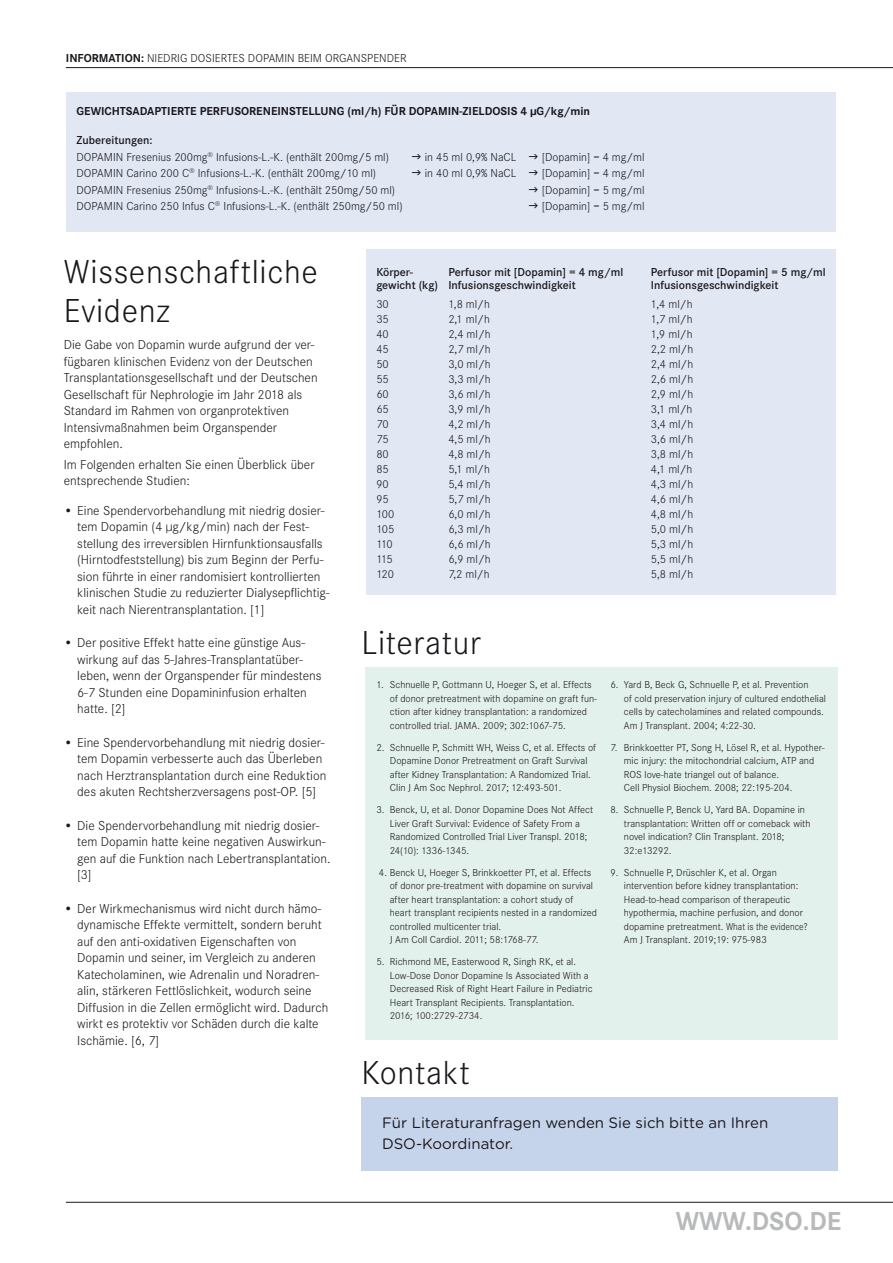
<style>
.page{position:relative;width:893px;height:1263px;background:#fff}
.page>*{position:absolute;margin:0;border:0;box-sizing:border-box;transform-origin:0 0}
.t1{font:300 34.5px/39px "Corporate S";letter-spacing:.02em;color:#1a171c}
.t2{font:700 27px "Corporate S";color:#b7b9ba}
.t3{font:15px/21px "Gotham Rounded";color:#1a171c}
.t4{font:300 13.5px/16.5px "Corporate S";color:#1a171c}
.t5{font:300 12px/16.5px "Corporate S";color:#1a171c}
.t6{font:600 12px "Corporate S";color:#1a171c}
.t7{font:700 12px "Corporate S";color:#1a171c}
.t8{font:300 10.5px/13.5px "Corporate S";color:#1a171c}
.s1{font-weight:700}
.s2{font-weight:600}
</style>
<div class="page">
<div style="left:66px;top:92px;width:770px;height:139px;background:#e1e8f4"></div>
<div style="left:366px;top:249px;width:470px;height:346px;background:#e1e8f4"></div>
<hr style="left:66px;top:67px;width:827px;height:1px;background:#1a171c">
<hr style="left:66px;top:1202px;width:827px;height:1px;background:#1a171c">
<div style="left:366px;top:667px;width:472px;height:372px;background:#e3f1ed"></div>
<div style="left:361px;top:1097px;width:477px;height:74px;background:#c6d4eb"></div>
<p class="t5" style="left:66px;top:50px;width:342px"><span class="s1">INFORMATION:</span> NIEDRIG DOSIERTES DOPAMIN BEIM ORGANSPENDER</p>
<p class="t7" style="left:77px;top:104px;width:515px">GEWICHTSADAPTIERTE PERFUSORENEINSTELLUNG (ml/h) FÜR DOPAMIN-ZIELDOSIS 4 µG/kg/min</p>
<p class="t5" style="left:77px;top:132px;width:314px"><span class="s2">Zubereitungen:<br></span>DOPAMIN Fresenius 200mg<sup>®</sup> Infusions-L.-K. (enthält 200mg/5 ml)</p>
<p class="t5" style="left:425px;top:149px;width:93px">in 45 ml 0,9% NaCL</p>
<p class="t5" style="left:542px;top:149px;width:104px">[Dopamin] = 4 mg/ml</p>
<p class="t5" style="left:77px;top:165px;width:301px">DOPAMIN Carino 200 C<sup>®</sup> Infusions-L.-K. (enthält 200mg/10 ml)</p>
<p class="t5" style="left:425px;top:165px;width:93px">in 40 ml 0,9% NaCL</p>
<p class="t5" style="left:542px;top:165px;width:104px">[Dopamin] = 4 mg/ml</p>
<p class="t5" style="left:77px;top:182px;width:320px">DOPAMIN Fresenius 250mg<sup>®</sup> Infusions-L.-K. (enthält 250mg/50 ml)</p>
<p class="t5" style="left:542px;top:182px;width:104px">[Dopamin] = 5 mg/ml</p>
<p class="t5" style="left:77px;top:198px;width:328px">DOPAMIN Carino 250 Infus C<sup>®</sup> Infusions-L.-K. (enthält 250mg/50 ml)</p>
<p class="t5" style="left:542px;top:198px;width:104px">[Dopamin] = 5 mg/ml</p>
<h1 class="t1" style="left:64px;top:253px;width:256px">Wissenschaftliche<br>Evidenz</h1>
<p class="t4" style="left:64px;top:337px;width:255px">Die Gabe von Dopamin wurde aufgrund der ver&shy;fügbaren klinischen Evidenz von der Deutschen Transplantationsgesellschaft und der Deutschen Gesellschaft für Nephrologie im Jahr 2018 als Standard im Rahmen von organprotektiven Intensivmaßnahmen beim Organspender empfohlen.</p>
<p class="t4" style="left:64px;top:456px;width:252px">Im Folgenden erhalten Sie einen Überblick über entsprechende Studien:</p>
<p class="t4" style="left:77px;top:502px;width:254px;text-indent:-14px">• Eine Spendervorbehandlung mit niedrig dosier&shy;tem Dopamin (4 µg/kg/min) nach der Fest&shy;stellung des irreversiblen Hirnfunktionsausfalls (Hirntodfeststellung) bis zum Beginn der Perfu&shy;sion führte in einer randomisiert kontrollierten klinischen Studie zu reduzierter Dialysepflichtig&shy;keit nach Nierentransplantation. [1]</p>
<p class="t4" style="left:77px;top:635px;width:246px;text-indent:-14px">• Der positive Effekt hatte eine günstige Aus&shy;wirkung auf das 5-Jahres-Transplantatüber&shy;leben, wenn der Organspender für mindestens 6-7 Stunden eine Dopamininfusion erhalten hatte. [2]</p>
<p class="t4" style="left:77px;top:734px;width:251px;text-indent:-14px">• Eine Spendervorbehandlung mit niedrig dosier&shy;tem Dopamin verbesserte auch das Überleben nach Herztransplantation durch eine Reduktion des akuten Rechtsherzversagens post-OP. [5]</p>
<p class="t4" style="left:77px;top:817px;width:255px;text-indent:-14px">• Die Spendervorbehandlung mit niedrig dosier&shy;tem Dopamin hatte keine negativen Auswirkun&shy;gen auf die Funktion nach Lebertransplantation. [3]</p>
<p class="t4" style="left:77px;top:900px;width:253px;text-indent:-14px">• Der Wirkmechanismus wird nicht durch hämo&shy;dynamische Effekte vermittelt, sondern beruht auf den anti-oxidativen Eigenschaften von Dopamin und seiner, im Vergleich zu anderen Katecholaminen, wie Adrenalin und Noradren&shy;alin, stärkeren Fettlöslichkeit, wodurch seine Diffusion in die Zellen ermöglicht wird. Dadurch wirkt es protektiv vor Schäden durch die kalte Ischämie. [6, 7]</p>
<p class="t6" style="left:376px;top:265px;width:38px">Körper-</p>
<p class="t6" style="left:448px;top:265px;width:176px">Perfusor mit [Dopamin] = 4 mg/ml</p>
<p class="t6" style="left:651px;top:265px;width:176px">Perfusor mit [Dopamin] = 5 mg/ml</p>
<p class="t6" style="left:376px;top:278px;width:201px">gewicht (kg) Infusionsgeschwindigkeit</p>
<p class="t6" style="left:651px;top:278px;width:129px">Infusionsgeschwindigkeit</p>
<p class="t5" style="left:376px;top:296px;width:14px">30</p>
<p class="t5" style="left:448px;top:296px;width:43px">1,8 ml/h</p>
<p class="t5" style="left:651px;top:296px;width:43px">1,4 ml/h</p>
<p class="t5" style="left:376px;top:311px;width:14px">35</p>
<p class="t5" style="left:448px;top:311px;width:43px">2,1 ml/h</p>
<p class="t5" style="left:651px;top:311px;width:43px">1,7 ml/h</p>
<p class="t5" style="left:376px;top:326px;width:14px">40</p>
<p class="t5" style="left:448px;top:326px;width:44px">2,4 ml/h</p>
<p class="t5" style="left:651px;top:326px;width:43px">1,9 ml/h</p>
<p class="t5" style="left:376px;top:341px;width:14px">45</p>
<p class="t5" style="left:448px;top:341px;width:44px">2,7 ml/h</p>
<p class="t5" style="left:651px;top:341px;width:44px">2,2 ml/h</p>
<p class="t5" style="left:376px;top:356px;width:14px">50</p>
<p class="t5" style="left:448px;top:356px;width:44px">3,0 ml/h</p>
<p class="t5" style="left:651px;top:356px;width:44px">2,4 ml/h</p>
<p class="t5" style="left:376px;top:371px;width:14px">55</p>
<p class="t5" style="left:448px;top:371px;width:44px">3,3 ml/h</p>
<p class="t5" style="left:651px;top:371px;width:44px">2,6 ml/h</p>
<p class="t5" style="left:376px;top:386px;width:14px">60</p>
<p class="t5" style="left:448px;top:386px;width:44px">3,6 ml/h</p>
<p class="t5" style="left:651px;top:386px;width:44px">2,9 ml/h</p>
<p class="t5" style="left:376px;top:401px;width:14px">65</p>
<p class="t5" style="left:448px;top:401px;width:44px">3,9 ml/h</p>
<p class="t5" style="left:651px;top:401px;width:43px">3,1 ml/h</p>
<p class="t5" style="left:376px;top:416px;width:14px">70</p>
<p class="t5" style="left:448px;top:416px;width:44px">4,2 ml/h</p>
<p class="t5" style="left:651px;top:416px;width:44px">3,4 ml/h</p>
<p class="t5" style="left:376px;top:431px;width:14px">75</p>
<p class="t5" style="left:448px;top:431px;width:44px">4,5 ml/h</p>
<p class="t5" style="left:651px;top:431px;width:44px">3,6 ml/h</p>
<p class="t5" style="left:376px;top:446px;width:14px">80</p>
<p class="t5" style="left:448px;top:446px;width:44px">4,8 ml/h</p>
<p class="t5" style="left:651px;top:446px;width:44px">3,8 ml/h</p>
<p class="t5" style="left:376px;top:461px;width:14px">85</p>
<p class="t5" style="left:448px;top:461px;width:43px">5,1 ml/h</p>
<p class="t5" style="left:651px;top:461px;width:43px">4,1 ml/h</p>
<p class="t5" style="left:376px;top:476px;width:14px">90</p>
<p class="t5" style="left:448px;top:476px;width:44px">5,4 ml/h</p>
<p class="t5" style="left:651px;top:476px;width:44px">4,3 ml/h</p>
<p class="t5" style="left:376px;top:491px;width:14px">95</p>
<p class="t5" style="left:448px;top:491px;width:44px">5,7 ml/h</p>
<p class="t5" style="left:651px;top:491px;width:44px">4,6 ml/h</p>
<p class="t5" style="left:376px;top:506px;width:19px">100</p>
<p class="t5" style="left:448px;top:506px;width:44px">6,0 ml/h</p>
<p class="t5" style="left:651px;top:506px;width:44px">4,8 ml/h</p>
<p class="t5" style="left:376px;top:521px;width:19px">105</p>
<p class="t5" style="left:448px;top:521px;width:44px">6,3 ml/h</p>
<p class="t5" style="left:651px;top:521px;width:44px">5,0 ml/h</p>
<p class="t5" style="left:376px;top:536px;width:18px">110</p>
<p class="t5" style="left:448px;top:536px;width:44px">6,6 ml/h</p>
<p class="t5" style="left:651px;top:536px;width:44px">5,3 ml/h</p>
<p class="t5" style="left:376px;top:551px;width:18px">115</p>
<p class="t5" style="left:448px;top:551px;width:44px">6,9 ml/h</p>
<p class="t5" style="left:651px;top:551px;width:44px">5,5 ml/h</p>
<p class="t5" style="left:376px;top:566px;width:19px">120</p>
<p class="t5" style="left:448px;top:566px;width:43px">7,2 ml/h</p>
<p class="t5" style="left:651px;top:566px;width:44px">5,8 ml/h</p>
<h1 class="t1" style="left:361px;top:623px;width:121px">Literatur</h1>
<p class="t8" style="left:390px;top:678px;width:209px;text-indent:-14px">1. Schnuelle P, Gottmann U, Hoeger S, et al. Effects of donor pretreatment with dopamine on graft fun&shy;ction after kidney transplantation: a randomized controlled trial. JAMA. 2009; 302:1067-75.</p>
<p class="t8" style="left:390px;top:741px;width:208px;text-indent:-14px">2. Schnuelle P, Schmitt WH, Weiss C, et al. Effects of Dopamine Donor Pretreatment on Graft Survival after Kidney Transplantation: A Randomized Trial.<br>Clin J Am Soc Nephrol. 2017; 12:493-501.</p>
<p class="t8" style="left:390px;top:803px;width:205px;text-indent:-14px">3. Benck, U, et al. Donor Dopamine Does Not Affect Liver Graft Survival: Evidence of Safety From a Randomized Controlled Trial Liver Transpl. 2018; 24(10): 1336-1345.</p>
<p class="t8" style="left:390px;top:866px;width:209px;text-indent:-11px">4. Benck U, Hoeger S, Brinkkoetter PT, et al. Effects of donor pre-treatment with dopamine on survival after heart transplantation: a cohort study of heart transplant recipients nested in a randomized controlled multicenter trial.<br>J Am Coll Cardiol. 2011; 58:1768-77.</p>
<p class="t8" style="left:390px;top:955px;width:204px;text-indent:-14px">5. Richmond ME, Easterwood R, Singh RK, et al.<br>Low-Dose Donor Dopamine Is Associated With a Decreased Risk of Right Heart Failure in Pediatric Heart Transplant Recipients. Transplantation.<br>2016; 100:2729-2734.</p>
<p class="t8" style="left:624px;top:678px;width:204px;text-indent:-14px">6. Yard B, Beck G, Schnuelle P, et al. Prevention<br>of cold preservation injury of cultured endothelial cells by catecholamines and related compounds.<br>Am J Transplant. 2004; 4:22-30.</p>
<p class="t8" style="left:624px;top:741px;width:202px;text-indent:-14px">7. Brinkkoetter PT, Song H, Lösel R, et al. Hypother&shy;mic injury: the mitochondrial calcium, ATP and ROS love-hate triangel out of balance.<br>Cell Physiol Biochem. 2008; 22:195-204.</p>
<p class="t8" style="left:624px;top:803px;width:188px;text-indent:-14px">8. Schnuelle P, Benck U, Yard BA. Dopamine in transplantation: Written off or comeback with novel indication? Clin Transplant. 2018; 32:e13292.</p>
<p class="t8" style="left:624px;top:866px;width:185px;text-indent:-14px">9. Schnuelle P, Drüschler K, et al. Organ intervention before kidney transplantation:<br>Head-to-head comparison of therapeutic hypothermia, machine perfusion, and donor dopamine pretreatment. What is the evidence?<br>Am J Transplant. 2019;19: 975-983</p>
<h1 class="t1" style="left:361px;top:1054px;width:110px">Kontakt</h1>
<h3 class="t3" style="left:382px;top:1111px;width:388px">Für Literaturanfragen wenden Sie sich bitte an Ihren<br>DSO-Koordinator.</h3>
<h2 class="t2" style="left:676px;top:1205px;width:167px">WWW.DSO.DE</h2>
</div>
